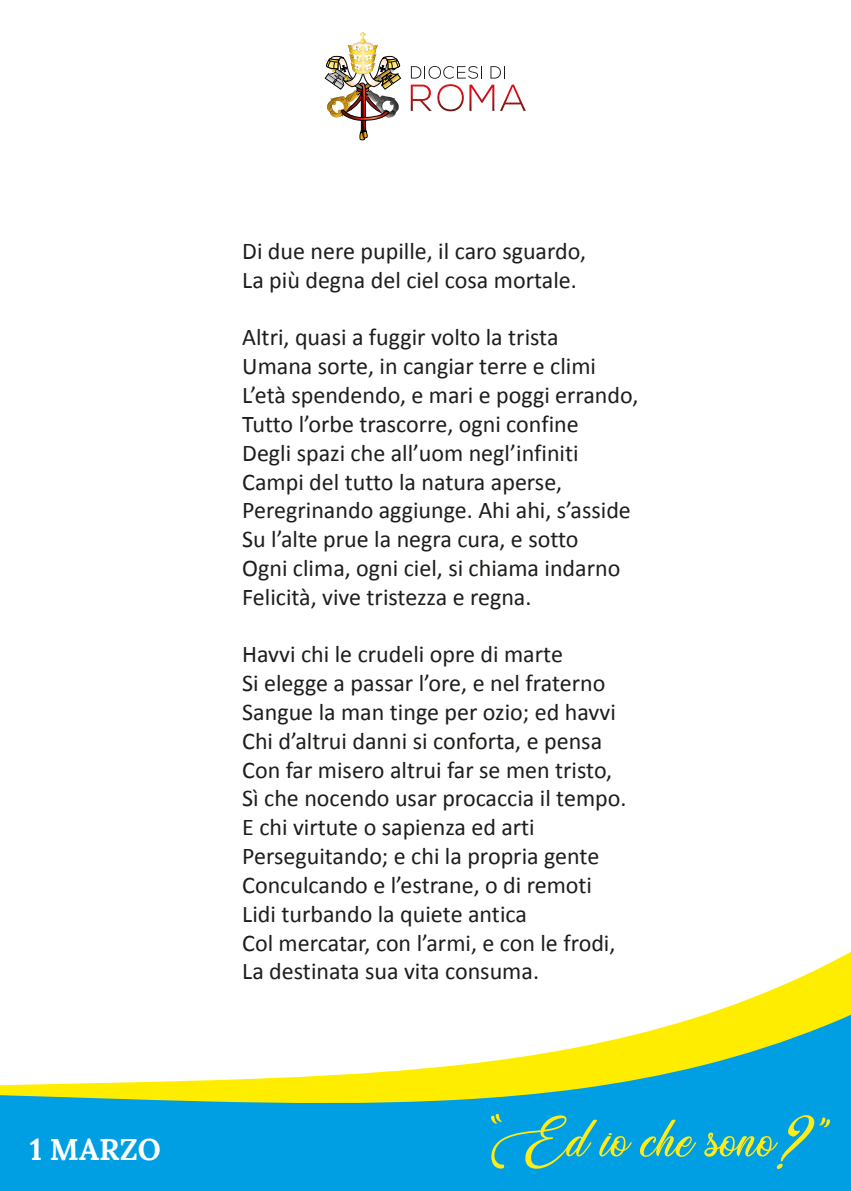
<style>
.page{position:relative;width:851px;height:1191px;background:#fff}
.page>*{position:absolute;margin:0;border:0;box-sizing:border-box;transform-origin:0 0}
.t1{font:52px "Weather Sunday Personal Use";color:#feeb17}
.t2{font:30px "Lora";color:#fff}
.t3{font:24px/28.8px "Calibri";color:#1d1d1b}
</style>
<div class="page">
<div style="left:0;top:1104px;width:850px;height:87px;background:#009fe3"></div>
<svg style="left:0;top:952px;width:850px;height:152px"></svg>
<svg style="left:490px;top:1113px;width:12px;height:10px"></svg>
<svg style="left:819px;top:1117px;width:11px;height:10px"></svg>
<img style="left:325px;top:33px;width:75px;height:108px">
<svg style="left:410px;top:66px;width:115px;height:45px"></svg>
<p class="t2" style="left:30px;top:1127px;width:133px">1 MARZO</p>
<p class="t3" style="left:242px;top:237px;width:345px">Di due nere pupille, il caro sguardo,<br>La più degna del ciel cosa mortale.</p>
<p class="t3" style="left:242px;top:323px;width:397px">Altri, quasi a fuggir volto la trista<br>Umana sorte, in cangiar terre e climi L’età spendendo, e mari e poggi errando, Tutto l’orbe trascorre, ogni confine<br>Degli spazi che all’uom negl’infiniti Campi del tutto la natura aperse, Peregrinando aggiunge. Ahi ahi, s’asside Su l’alte prue la negra cura, e sotto<br>Ogni clima, ogni ciel, si chiama indarno Felicità, vive tristezza e regna.</p>
<p class="t3" style="left:242px;top:640px;width:386px">Havvi chi le crudeli opre di marte<br>Si elegge a passar l’ore, e nel fraterno Sangue la man tinge per ozio; ed havvi Chi d’altrui danni si conforta, e pensa Con far misero altrui far se men tristo, Sì che nocendo usar procaccia il tempo.<br>E chi virtute o sapienza ed arti Perseguitando; e chi la propria gente Conculcando e l’estrane, o di remoti Lidi turbando la quiete antica<br>Col mercatar, con l’armi, e con le frodi, La destinata sua vita consuma.</p>
<h1 class="t1" style="left:490px;top:1107px;width:328px">Ed io che sono?</h1>
</div>
